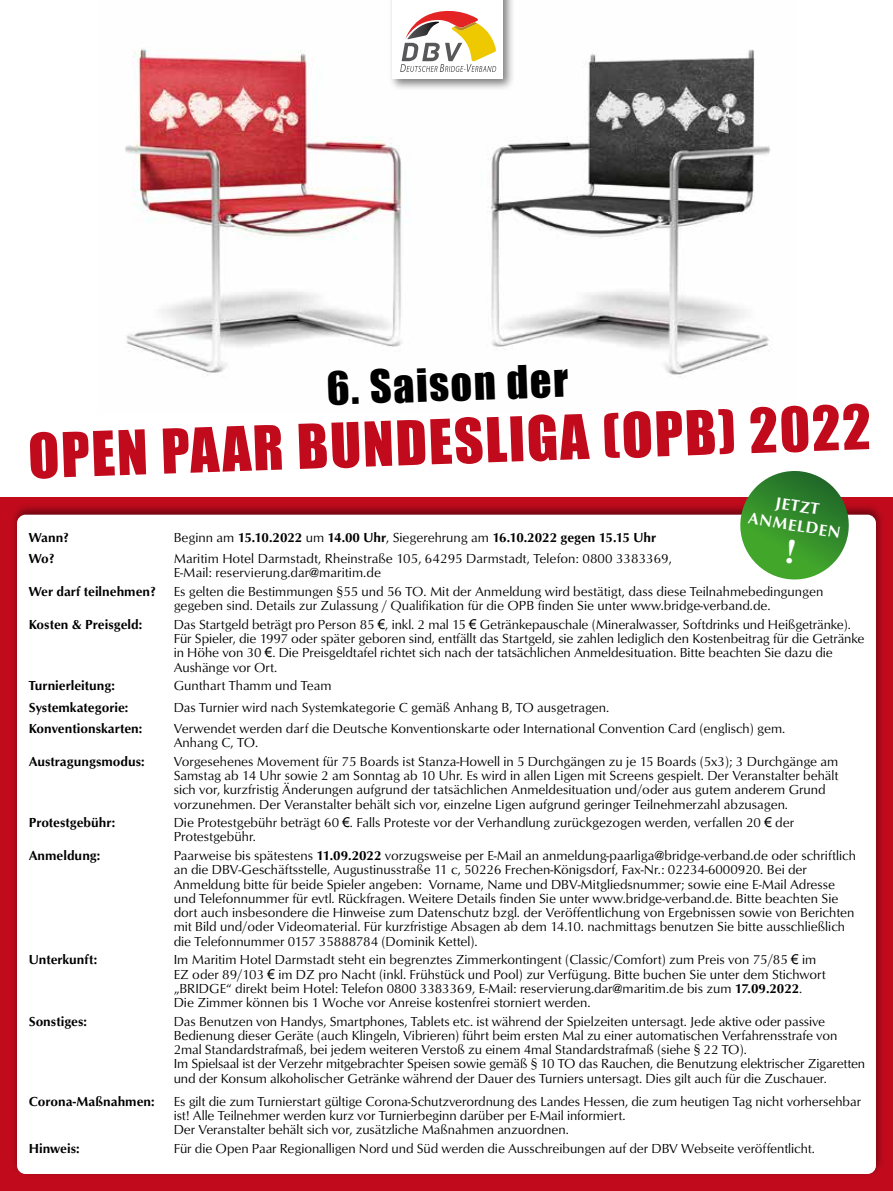
<style>
.page{position:relative;width:893px;height:1191px;background:#fff}
.page>*{position:absolute;margin:0;border:0;box-sizing:border-box;transform-origin:0 0}
.t1{font:57px "Impact";color:#c10b1d}
.t2{font:42px "Impact";color:#000}
.t3{font:700 16.5px/19.5px "Opus";color:#fff;text-align:center}
.t4{font:13.5px/14.2px "Opus";color:#000}
.t5{font:700 13.5px "Opus";color:#000}
.s1{font-weight:400}
.s2{font-family:"Arial"}
.s3{font-weight:700}
</style>
<div class="page">
<div style="left:0;top:497px;width:893px;height:694px;background:#c10b1d"></div>
<img style="left:125px;top:48px;width:647px;height:329px">
<div style="left:388px;top:0;width:127px;height:91px;background:#000;opacity:.5"></div>
<div style="left:392px;top:0;width:111px;height:79px;background:#fff"></div>
<svg style="left:400px;top:10px;width:96px;height:62px"></svg>
<div style="left:10px;top:502px;width:875px;height:675px;background:#000;opacity:.45"></div>
<div style="left:17px;top:514px;width:859px;height:660px;background:#fff;border-radius:9px"></div>
<svg style="left:736px;top:471px;width:117px;height:109px"></svg>
<h2 class="t2" style="left:326px;top:356px;width:243px;rotate:-2deg">6. Saison der</h2>
<h1 class="t1" style="left:27px;top:412px;width:844px;rotate:-2deg">OPEN PAAR BUNDESLIGA (OPB) 2022</h1>
<p class="t3" style="left:753px;top:489px;width:95px;rotate:9deg">JETZT<br>ANMELDEN</p>
<p class="t5" style="left:29px;top:529px;width:42px">Wann?</p>
<p class="t5" style="left:174px;top:529px;width:484px"><span class="s1">Beginn am</span> 15.10.2022 <span class="s1">um</span> 14.00 Uhr<span class="s1">, Siegerehrung am</span> 16.10.2022 gegen 15.15 Uhr</p>
<p class="t5" style="left:29px;top:551px;width:27px">Wo?</p>
<p class="t4" style="left:174px;top:551px;width:500px">Maritim Hotel Darmstadt, Rheinstraße 105, 64295 Darmstadt, Telefon: 0800 3383369,<br>E-Mail: reservierung.dar@maritim.de</p>
<p class="t5" style="left:29px;top:583px;width:129px">Wer darf teilnehmen?</p>
<p class="t4" style="left:174px;top:584px;width:651px">Es gelten die Bestimmungen §55 und 56 TO. Mit der Anmeldung wird bestätigt, dass diese Teilnahmebedingungen gegeben sind. Details zur Zulassung / Qualifikation für die OPB finden Sie unter www.bridge-verband.de.</p>
<p class="t5" style="left:29px;top:616px;width:115px">Kosten &amp; Preisgeld:</p>
<p class="t4" style="left:174px;top:617px;width:692px">Das Startgeld beträgt pro Person 85 <span class="s2">€</span>, inkl. 2 mal 15 <span class="s2">€</span> Getränkepauschale (Mineralwasser, Softdrinks und Heißgetränke).<br>Für Spieler, die 1997 oder später geboren sind, entfällt das Startgeld, sie zahlen lediglich den Kostenbeitrag für die Getränke in Höhe von 30 <span class="s2">€</span>. Die Preisgeldtafel richtet sich nach der tatsächlichen Anmeldesituation. Bitte beachten Sie dazu die Aushänge vor Ort.</p>
<p class="t5" style="left:29px;top:678px;width:88px">Turnierleitung:</p>
<p class="t4" style="left:174px;top:678px;width:159px">Gunthart Thamm und Team</p>
<p class="t5" style="left:29px;top:699px;width:101px">Systemkategorie:</p>
<p class="t4" style="left:174px;top:700px;width:437px">Das Turnier wird nach Systemkategorie C gemäß Anhang B, TO ausgetragen.</p>
<p class="t5" style="left:29px;top:720px;width:115px">Konventionskarten:</p>
<p class="t4" style="left:174px;top:721px;width:613px">Verwendet werden darf die Deutsche Konventionskarte oder International Convention Card (englisch) gem.<br>Anhang C, TO.</p>
<p class="t5" style="left:29px;top:753px;width:117px">Austragungsmodus:</p>
<p class="t4" style="left:174px;top:754px;width:666px">Vorgesehenes Movement für 75 Boards ist Stanza-Howell in 5 Durchgängen zu je 15 Boards (5x3); 3 Durchgänge am Samstag ab 14 Uhr sowie 2 am Sonntag ab 10 Uhr. Es wird in allen Ligen mit Screens gespielt. Der Veranstalter behält sich vor, kurzfristig Änderungen aufgrund der tatsächlichen Anmeldesituation und/oder aus gutem anderem Grund vorzunehmen. Der Veranstalter behält sich vor, einzelne Ligen aufgrund geringer Teilnehmerzahl abzusagen.</p>
<p class="t5" style="left:29px;top:815px;width:88px">Protestgebühr:</p>
<p class="t4" style="left:174px;top:815px;width:622px">Die Protestgebühr beträgt 60 <span class="s2">€</span>. Falls Proteste vor der Verhandlung zurückgezogen werden, verfallen 20 <span class="s2">€</span> der<br>Protestgebühr.</p>
<p class="t5" style="left:29px;top:847px;width:73px">Anmeldung:</p>
<p class="t4" style="left:174px;top:848px;width:684px">Paarweise bis spätestens <span class="s3">11.09.2022</span> vorzugsweise per E-Mail an anmeldung-paarliga@bridge-verband.de oder schriftlich an die DBV-Geschäftsstelle, Augustinusstraße 11 c, 50226 Frechen-Königsdorf, Fax-Nr.: 02234-6000920. Bei der Anmeldung bitte für beide Spieler angeben: Vorname, Name und DBV-Mitgliedsnummer; sowie eine E-Mail Adresse und Telefonnummer für evtl. Rückfragen. Weitere Details finden Sie unter www.bridge-verband.de. Bitte beachten Sie dort auch insbesondere die Hinweise zum Datenschutz bzgl. der Veröffentlichung von Ergebnissen sowie von Berichten mit Bild und/oder Videomaterial. Für kurzfristige Absagen ab dem 14.10. nachmittags benutzen Sie bitte ausschließlich die Telefonnummer 0157 35888784 (Dominik Kettel).</p>
<p class="t5" style="left:29px;top:952px;width:70px">Unterkunft:</p>
<p class="t4" style="left:174px;top:952px;width:654px">Im Maritim Hotel Darmstadt steht ein begrenztes Zimmerkontingent (Classic/Comfort) zum Preis von 75/85 <span class="s2">€</span> im EZ oder 89/103 <span class="s2">€</span> im DZ pro Nacht (inkl. Frühstück und Pool) zur Verfügung. Bitte buchen Sie unter dem Stichwort „BRIDGE“ direkt beim Hotel: Telefon 0800 3383369, E-Mail: reservierung.dar@maritim.de bis zum <span class="s3">17.09.2022</span>.<br>Die Zimmer können bis 1 Woche vor Anreise kostenfrei storniert werden.</p>
<p class="t5" style="left:29px;top:1013px;width:60px">Sonstiges:</p>
<p class="t4" style="left:174px;top:1014px;width:693px">Das Benutzen von Handys, Smartphones, Tablets etc. ist während der Spielzeiten untersagt. Jede aktive oder passive Bedienung dieser Geräte (auch Klingeln, Vibrieren) führt beim ersten Mal zu einer automatischen Verfahrensstrafe von 2mal Standardstrafmaß, bei jedem weiteren Verstoß zu einem 4mal Standardstrafmaß (siehe § 22 TO).<br>Im Spielsaal ist der Verzehr mitgebrachter Speisen sowie gemäß § 10 TO das Rauchen, die Benutzung elektrischer Zigaretten und der Konsum alkoholischer Getränke während der Dauer des Turniers untersagt. Dies gilt auch für die Zuschauer.</p>
<p class="t5" style="left:29px;top:1093px;width:127px">Corona-Maßnahmen:</p>
<p class="t4" style="left:174px;top:1094px;width:689px">Es gilt die zum Turnierstart gültige Corona-Schutzverordnung des Landes Hessen, die zum heutigen Tag nicht vorhersehbar ist! Alle Teilnehmer werden kurz vor Turnierbeginn darüber per E-Mail informiert.<br>Der Veranstalter behält sich vor, zusätzliche Maßnahmen anzuordnen.</p>
<p class="t5" style="left:29px;top:1140px;width:52px">Hinweis:</p>
<p class="t4" style="left:174px;top:1141px;width:643px">Für die Open Paar Regionalligen Nord und Süd werden die Ausschreibungen auf der DBV Webseite veröffentlicht.</p>
</div>
